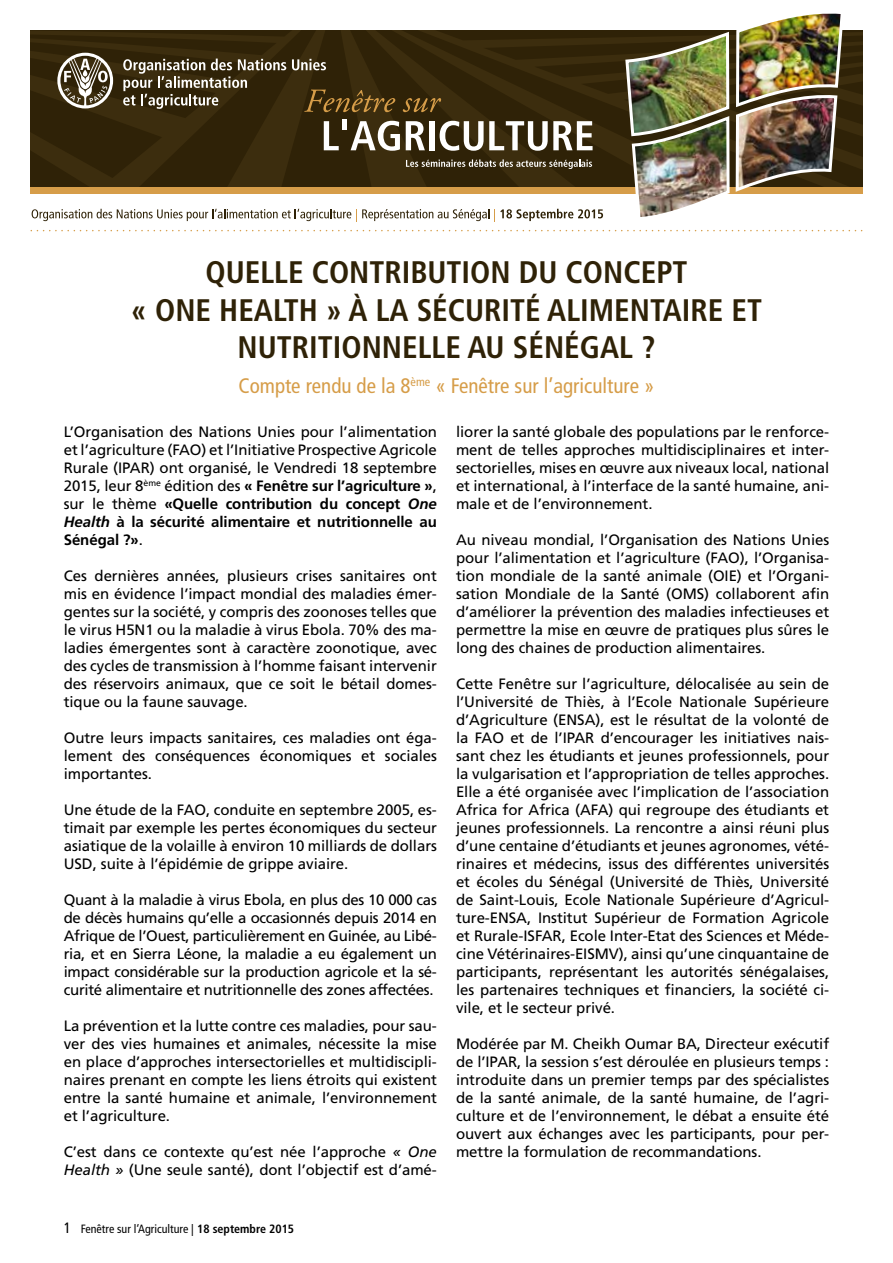
<style>
.page{position:relative;width:893px;height:1263px;background:#fff}
.page>*{position:absolute;margin:0;border:0;box-sizing:border-box;transform-origin:0 0}
.t1{font:700 condensed 31.2px/37.5px "Frutiger LT Std";color:#2f2207;text-align:center}
.t2{font:condensed 21px "Frutiger LT Std";color:#d69d49}
.t3{font:15px/18px "Frutiger LT Std";letter-spacing:-.005em;color:#000;text-align:justify}
.t4{font:condensed 12px "Frutiger LT Std";color:#000}
.s1{font-weight:700}
.s2{font-weight:700;font-style:italic}
.s3{font-style:italic}
.s4{font-size:15px}
</style>
<div class="page">
<svg style="left:30px;top:30px;width:833px;height:202px"></svg>
<svg style="left:32px;top:209px;width:571px;height:12px"></svg>
<img style="left:624px;top:13px;width:221px;height:209px">
<svg style="left:324px;top:121px;width:15px;height:29px"></svg>
<hr style="left:343px;top:119px;width:4px;height:10px;background:#fff">
<svg style="left:351px;top:121px;width:49px;height:30px"></svg>
<svg style="left:406px;top:121px;width:19px;height:29px"></svg>
<div style="left:429px;top:121px;width:6px;height:29px;background:#fff"></div>
<svg style="left:440px;top:121px;width:153px;height:30px"></svg>
<svg style="left:406px;top:159px;width:186px;height:10px;background:#665c47"></svg>
<svg style="left:304px;top:90px;width:91px;height:22px;background:#574017"></svg>
<svg style="left:403px;top:98px;width:38px;height:14px"></svg>
<h1 class="t1" style="left:131px;top:254px;width:633px">QUELLE CONTRIBUTION DU CONCEPT<br>« ONE HEALTH » À LA SÉCURITÉ ALIMENTAIRE ET<br>NUTRITIONNELLE AU SÉNÉGAL ?</h1>
<h2 class="t2" style="left:238px;top:373px;width:418px">Compte rendu de la 8<sup>ème</sup> « Fenêtre sur l’agriculture »</h2>
<p class="t3" style="left:64px;top:422px;width:375px">L’Organisation des Nations Unies pour l’alimentation et l’agriculture (FAO) et l’Initiative Prospective Agricole Rurale (IPAR) ont organisé, le Vendredi 18 septembre 2015, leur 8<sup>ème</sup> édition des <span class="s1">« Fenêtre sur l’agriculture »</span>, sur le thème <span class="s1">«Quelle contribution du concept</span> <span class="s2">One Health</span> <span class="s1">à la sécurité alimentaire et nutritionnelle au Sénégal ?»</span>.</p>
<p class="t3" style="left:64px;top:566px;width:375px">Ces dernières années, plusieurs crises sanitaires ont mis en évidence l’impact mondial des maladies émer&shy;gentes sur la société, y compris des zoonoses telles que le virus H5N1 ou la maladie à virus Ebola. 70% des ma&shy;ladies émergentes sont à caractère zoonotique, avec des cycles de transmission à l’homme faisant intervenir des réservoirs animaux, que ce soit le bétail domes&shy;tique ou la faune sauvage.</p>
<p class="t3" style="left:64px;top:728px;width:375px">Outre leurs impacts sanitaires, ces maladies ont éga&shy;lement des conséquences économiques et sociales importantes.</p>
<p class="t3" style="left:64px;top:800px;width:375px">Une étude de la FAO, conduite en septembre 2005, es&shy;timait par exemple les pertes économiques du secteur asiatique de la volaille à environ 10 milliards de dollars USD, suite à l’épidémie de grippe aviaire.</p>
<p class="t3" style="left:64px;top:890px;width:375px">Quant à la maladie à virus Ebola, en plus des 10 000 cas de décès humains qu’elle a occasionnés depuis 2014 en Afrique de l’Ouest, particulièrement en Guinée, au Libé&shy;ria, et en Sierra Léone, la maladie a eu également un impact considérable sur la production agricole et la sé&shy;curité alimentaire et nutritionnelle des zones affectées.</p>
<p class="t3" style="left:64px;top:1016px;width:375px">La prévention et la lutte contre ces maladies, pour sau&shy;ver des vies humaines et animales, nécessite la mise en place d’approches intersectorielles et multidiscipli&shy;naires prenant en compte les liens étroits qui existent entre la santé humaine et animale, l’environnement et l’agriculture.</p>
<p class="t3" style="left:64px;top:1142px;width:375px">C’est dans ce contexte qu’est née l’approche <span class="s3">« One<br>Health »</span> (Une seule santé), dont l’objectif est d’amé-</p>
<p class="t4" style="left:64px;top:1221px;width:232px"><span class="s4">1</span> Fenêtre sur l‘Agriculture | <span class="s1">18 SEPTEMBRE 2015</span></p>
<p class="t3" style="left:456px;top:422px;width:375px">liorer la santé globale des populations par le renforce&shy;ment de telles approches multidisciplinaires et inter&shy;sectorielles, mises en œuvre aux niveaux local, national et international, à l’interface de la santé humaine, ani&shy;male et de l’environnement.</p>
<p class="t3" style="left:456px;top:530px;width:375px">Au niveau mondial, l’Organisation des Nations Unies pour l’alimentation et l’agriculture (FAO), l’Organisa&shy;tion mondiale de la santé animale (OIE) et l’Organi&shy;sation Mondiale de la Santé (OMS) collaborent afin d’améliorer la prévention des maladies infectieuses et permettre la mise en œuvre de pratiques plus sûres le long des chaines de production alimentaires.</p>
<p class="t3" style="left:456px;top:674px;width:375px">Cette Fenêtre sur l’agriculture, délocalisée au sein de l’Université de Thiès, à l’Ecole Nationale Supérieure d’Agriculture (ENSA), est le résultat de la volonté de la FAO et de l’IPAR d’encourager les initiatives nais&shy;sant chez les étudiants et jeunes professionnels, pour la vulgarisation et l’appropriation de telles approches.<br>Elle a été organisée avec l’implication de l’association Africa for Africa (AFA) qui regroupe des étudiants et jeunes professionnels. La rencontre a ainsi réuni plus d’une centaine d’étudiants et jeunes agronomes, vété&shy;rinaires et médecins, issus des différentes universités et écoles du Sénégal (Université de Thiès, Université de Saint-Louis, Ecole Nationale Supérieure d’Agricul&shy;ture-ENSA, Institut Supérieur de Formation Agricole et Rurale-ISFAR, Ecole Inter-Etat des Sciences et Méde&shy;cine Vétérinaires-EISMV), ainsi qu’une cinquantaine de participants, représentant les autorités sénégalaises, les partenaires techniques et financiers, la société ci&shy;vile, et le secteur privé.</p>
<p class="t3" style="left:456px;top:1034px;width:375px">Modérée par M. Cheikh Oumar BA, Directeur exécutif de l’IPAR, la session s’est déroulée en plusieurs temps : introduite dans un premier temps par des spécialistes de la santé animale, de la santé humaine, de l’agri&shy;culture et de l’environnement, le débat a ensuite été ouvert aux échanges avec les participants, pour per&shy;mettre la formulation de recommandations.</p>
</div>
